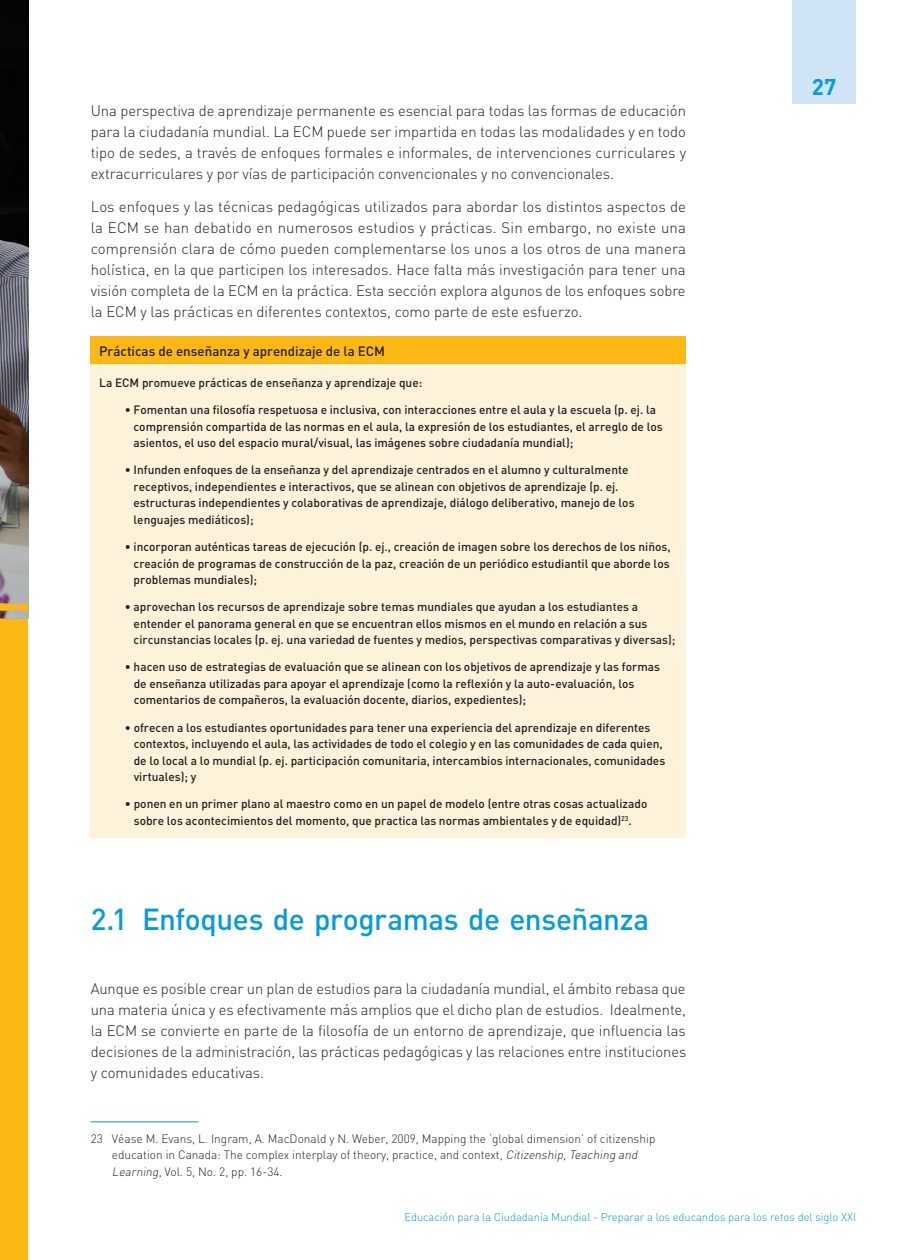
<style>
.page{position:relative;width:904px;height:1260px;background:#fff}
.page>*{position:absolute;margin:0;border:0;box-sizing:border-box;transform-origin:0 0}
.t1{font:500 30px "DIN";letter-spacing:-.015em;color:#069bda}
.t2{font:700 22.5px "DIN";color:#069bda}
.t3{font:300 15px/21px "DIN";color:#231f20;text-align:justify}
.t4{font:500 13.5px "DIN";color:#231f20}
.t5{font:500 12px/16.5px "DIN";color:#231f20}
.t6{font:300 12px/16.5px "DIN";color:#231f20}
.t7{font:300 11.25px "DIN";color:#069bda}
.s1{font-style:italic}
</style>
<div class="page">
<div style="left:792px;top:0;width:64px;height:103px;background:#cfe5f6"></div>
<div style="left:0;top:0;width:28px;height:1259px;background:#fcb814"></div>
<img style="left:0;top:0;width:29px;height:594px">
<svg style="left:0;top:594px;width:29px;height:25px"></svg>
<div style="left:91px;top:336px;width:595px;height:28px;background:#fcb814"></div>
<div style="left:91px;top:364px;width:595px;height:473px;background:#fef3da"></div>
<hr style="left:91px;top:1121px;width:108px;height:1px;background:#069bda">
<p class="t3" style="left:91px;top:99px;width:597px">Una perspectiva de aprendizaje permanente es esencial para todas las formas de educación para la ciudadanía mundial. La ECM puede ser impartida en todas las modalidades y en todo tipo de sedes, a través de enfoques formales e informales, de intervenciones curriculares y extracurriculares y por vías de participación convencionales y no convencionales.</p>
<p class="t3" style="left:91px;top:196px;width:597px">Los enfoques y las técnicas pedagógicas utilizados para abordar los distintos aspectos de la ECM se han debatido en numerosos estudios y prácticas. Sin embargo, no existe una comprensión clara de cómo pueden complementarse los unos a los otros de una manera holística, en la que participen los interesados. Hace falta más investigación para tener una visión completa de la ECM en la práctica. Esta sección explora algunos de los enfoques sobre la ECM y las prácticas en diferentes contextos, como parte de este esfuerzo.</p>
<p class="t4" style="left:99px;top:342px;width:287px">Prácticas de enseñanza y aprendizaje de la ECM</p>
<p class="t5" style="left:99px;top:374px;width:325px">La ECM promueve prácticas de enseñanza y aprendizaje que:</p>
<p class="t5" style="left:134px;top:401px;width:531px;text-indent:-9px">• Fomentan una filosofía respetuosa e inclusiva, con interacciones entre el aula y la escuela (p. ej. la comprensión compartida de las normas en el aula, la expresión de los estudiantes, el arreglo de los asientos, el uso del espacio mural/visual, las imágenes sobre ciudadanía mundial);</p>
<p class="t5" style="left:134px;top:461px;width:503px;text-indent:-9px">• Infunden enfoques de la enseñanza y del aprendizaje centrados en el alumno y culturalmente receptivos, independientes e interactivos, que se alinean con objetivos de aprendizaje (p. ej. estructuras independientes y colaborativas de aprendizaje, diálogo deliberativo, manejo de los lenguajes mediáticos);</p>
<p class="t5" style="left:134px;top:538px;width:539px;text-align:justify;text-indent:-9px">• incorporan auténticas tareas de ejecución (p. ej., creación de imagen sobre los derechos de los niños, creación de programas de construcción de la paz, creación de un periódico estudiantil que aborde los problemas mundiales);</p>
<p class="t5" style="left:134px;top:598px;width:543px;text-indent:-9px">• aprovechan los recursos de aprendizaje sobre temas mundiales que ayudan a los estudiantes a entender el panorama general en que se encuentran ellos mismos en el mundo en relación a sus circunstancias locales (p. ej. una variedad de fuentes y medios, perspectivas comparativas y diversas);</p>
<p class="t5" style="left:134px;top:658px;width:528px;text-indent:-9px">• hacen uso de estrategias de evaluación que se alinean con los objetivos de aprendizaje y las formas de enseñanza utilizadas para apoyar el aprendizaje (como la reflexión y la auto-evaluación, los comentarios de compañeros, la evaluación docente, diarios, expedientes);</p>
<p class="t5" style="left:134px;top:718px;width:533px;text-indent:-9px">• ofrecen a los estudiantes oportunidades para tener una experiencia del aprendizaje en diferentes contextos, incluyendo el aula, las actividades de todo el colegio y en las comunidades de cada quien, de lo local a lo mundial (p. ej. participación comunitaria, intercambios internacionales, comunidades virtuales); y</p>
<p class="t5" style="left:125px;top:795px;width:524px;text-align:center">• ponen en un primer plano al maestro como en un papel de modelo (entre otras cosas actualizado sobre los acontecimientos del momento, que practica las normas ambientales y de equidad)<sup>23</sup>.</p>
<h1 class="t1" style="left:91px;top:900px;width:560px">2.1 Enfoques de programas de enseñanza</h1>
<p class="t3" style="left:91px;top:977px;width:597px">Aunque es posible crear un plan de estudios para la ciudadanía mundial, el ámbito rebasa que una materia única y es efectivamente más amplios que el dicho plan de estudios. Idealmente, la ECM se convierte en parte de la filosofía de un entorno de aprendizaje, que influencia las decisiones de la administración, las prácticas pedagógicas y las relaciones entre instituciones y comunidades educativas.</p>
<p class="t6" style="left:112px;top:1129px;width:545px;text-indent:-21px">23 Véase M. Evans, L. Ingram, A. MacDonald y N. Weber, 2009, Mapping the ‘global dimension’ of citizenship education in Canada: The complex interplay of theory, practice, and context, <span class="s1">Citizenship,Teaching and<br>Learning</span>, Vol. 5, No. 2, pp. 16-34.</p>
<h2 class="t2" style="left:812px;top:72px;width:26px">27</h2>
<p class="t7" style="left:404px;top:1209px;width:453px">Educación para la Ciudadanía Mundial - Preparar a los educandos para los retos del siglo XXI</p>
</div>
